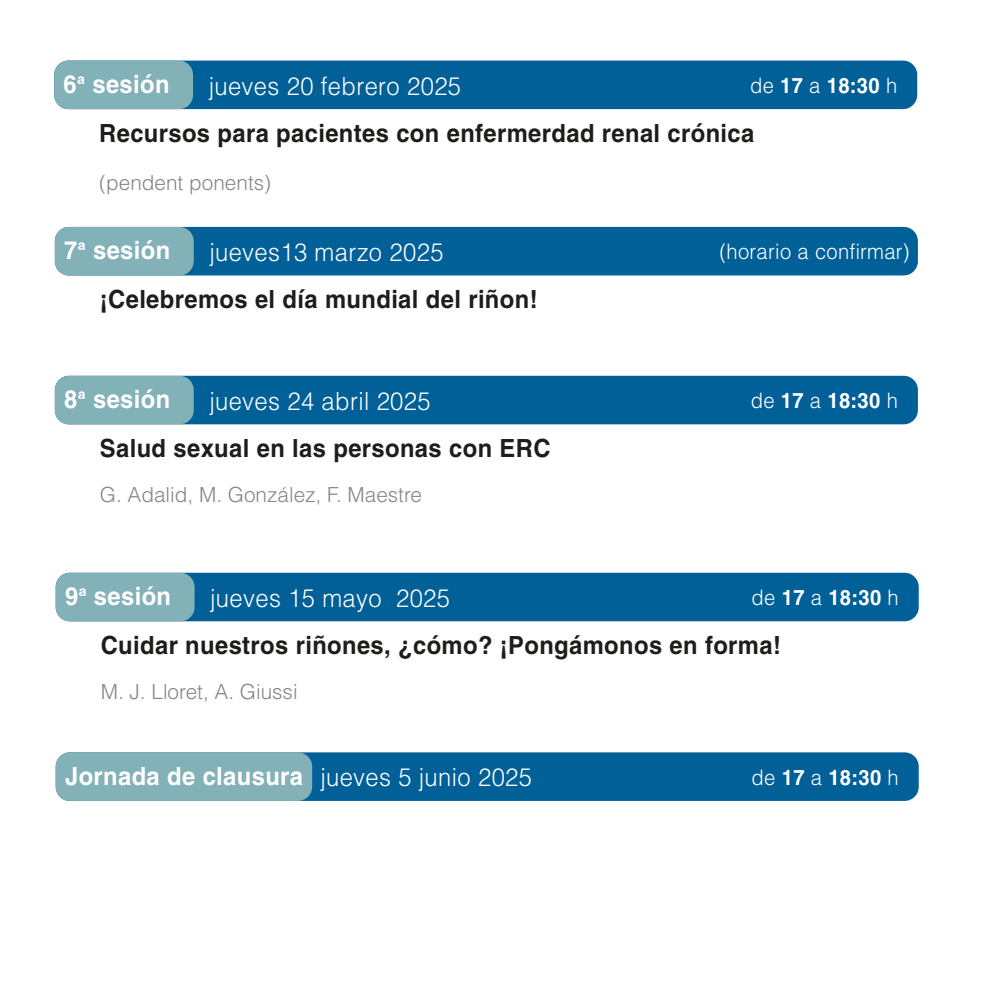
<style>
.page{position:relative;width:993px;height:993px;background:#fff}
.page>*{position:absolute;margin:0;border:0;box-sizing:border-box;transform-origin:0 0}
.t1{font:700 25px "Helvetica LT Std";letter-spacing:.015em;color:#1d1d1b;scale:.95 1}
.t2{font:300 25px "Helvetica LT Std";letter-spacing:.015em;color:#fff;scale:.95 1}
.t3{font:700 25px "Helvetica LT Std";letter-spacing:.015em;color:#fff;scale:.95 1}
.t4{font:700 21.25px "Helvetica LT Std";letter-spacing:.015em;color:#fff;scale:.95 1}
.t5{font:300 21.25px "Helvetica LT Std";letter-spacing:.015em;color:#fff;scale:.95 1}
.t6{font:300 20.75px "Helvetica LT Std";color:#848585}
.s1{font-size:22.5px}
.s2{font-weight:300}
</style>
<div class="page">
<div style="left:54px;top:61px;width:862px;height:48px;background:#006097;border-radius:14px"></div>
<div style="left:54px;top:61px;width:139px;height:48px;background:#82b1b8;border-radius:14px"></div>
<div style="left:55px;top:227px;width:862px;height:48px;background:#006097;border-radius:14px"></div>
<div style="left:55px;top:227px;width:139px;height:48px;background:#82b1b8;border-radius:14px"></div>
<div style="left:55px;top:375px;width:862px;height:49px;background:#006097;border-radius:14px"></div>
<div style="left:55px;top:376px;width:139px;height:48px;background:#82b1b8;border-radius:14px"></div>
<div style="left:56px;top:572px;width:862px;height:49px;background:#006097;border-radius:14px"></div>
<div style="left:56px;top:572px;width:138px;height:49px;background:#82b1b8;border-radius:14px"></div>
<div style="left:56px;top:752px;width:862px;height:48px;background:#006097;border-radius:14px"></div>
<div style="left:56px;top:752px;width:256px;height:48px;background:#82b1b8;border-radius:14px"></div>
<p class="t3" style="left:64px;top:69px;width:113px">6<span class="s1">ª</span> sesión</p>
<p class="t2" style="left:209px;top:76px;width:267px">jueves 20 febrero 2025</p>
<p class="t4" style="left:749px;top:73px;width:156px"><span class="s2">de</span> 17 <span class="s2">a</span> 18:30 <span class="s2">h</span></p>
<p class="t1" style="left:99px;top:118px;width:691px">Recursos para pacientes con enfermerdad renal crónica</p>
<p class="t6" style="left:99px;top:175px;width:173px">(pendent ponents)</p>
<p class="t3" style="left:64px;top:236px;width:113px">7<span class="s1">ª</span> sesión</p>
<p class="t2" style="left:209px;top:242px;width:248px">jueves13 marzo 2025</p>
<p class="t5" style="left:719px;top:243px;width:202px">(horario a confirmar)</p>
<p class="t1" style="left:100px;top:284px;width:462px">¡Celebremos el día mundial del riñon!</p>
<p class="t3" style="left:64px;top:384px;width:113px">8<span class="s1">ª</span> sesión</p>
<p class="t2" style="left:209px;top:391px;width:234px">jueves 24 abril 2025</p>
<p class="t4" style="left:750px;top:388px;width:156px"><span class="s2">de</span> 17 <span class="s2">a</span> 18:30 <span class="s2">h</span></p>
<p class="t1" style="left:100px;top:433px;width:475px">Salud sexual en las personas con ERC</p>
<p class="t6" style="left:100px;top:486px;width:323px">G. Adalid, M. González, F. Maestre</p>
<p class="t3" style="left:65px;top:581px;width:113px">9<span class="s1">ª</span> sesión</p>
<p class="t2" style="left:210px;top:588px;width:254px">jueves 15 mayo 2025</p>
<p class="t4" style="left:751px;top:585px;width:156px"><span class="s2">de</span> 17 <span class="s2">a</span> 18:30 <span class="s2">h</span></p>
<p class="t1" style="left:101px;top:630px;width:717px">Cuidar nuestros riñones, ¿cómo? ¡Pongámonos en forma!</p>
<p class="t6" style="left:101px;top:683px;width:198px">M. J. Lloret, A. Giussi</p>
<p class="t3" style="left:65px;top:761px;width:493px">Jornada de clausura <span class="s2">jueves 5 junio 2025</span></p>
<p class="t4" style="left:751px;top:764px;width:156px"><span class="s2">de</span> 17 <span class="s2">a</span> 18:30 <span class="s2">h</span></p>
</div>
